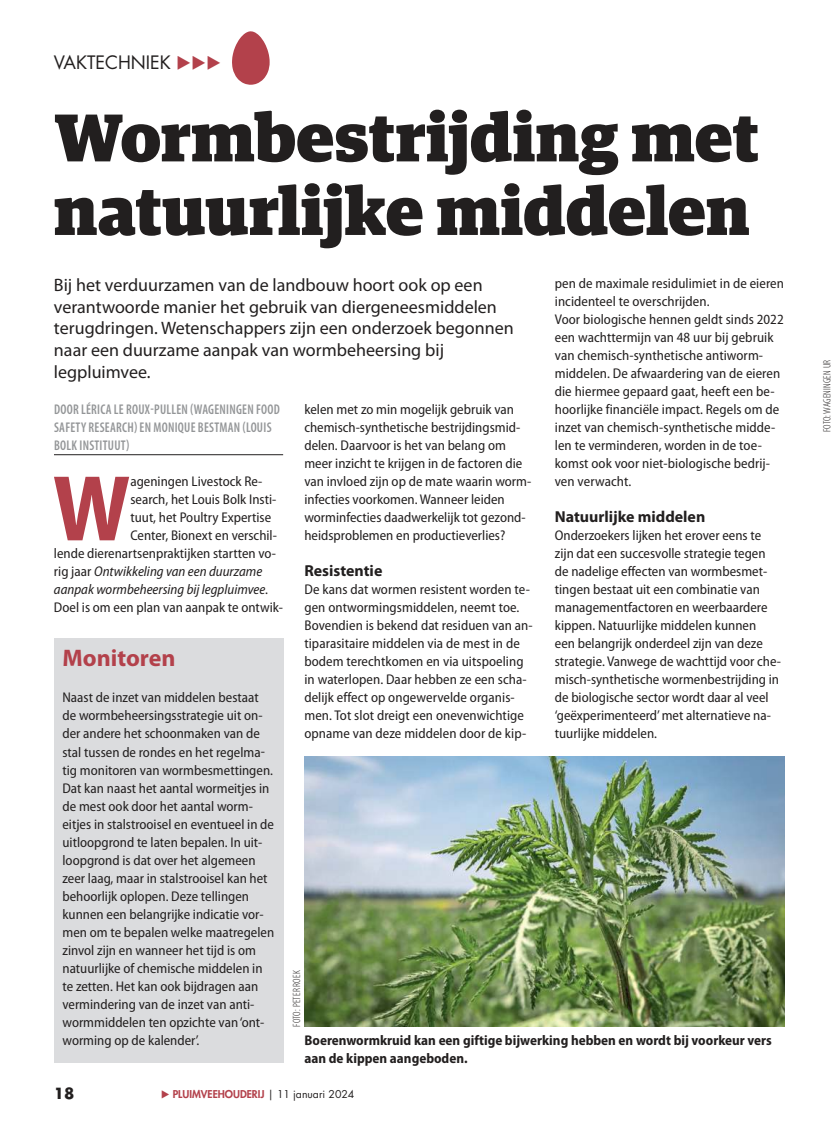
<style>
.page{position:relative;width:838px;height:1136px;background:#fff}
.page>*{position:absolute;margin:0;border:0;box-sizing:border-box;transform-origin:0 0}
.t1{font:700 semi-condensed 94.2px "Myriad Pro";color:#b3414b}
.t2{font:900 67.5px/73.5px "Guardian Egyp";letter-spacing:-.005em;color:#221f1f}
.t3{font:700 24px "Myriad Pro";color:#b3414b}
.t4{font:18px/21.6px "Myriad Pro";color:#221f1f}
.t5{font:18px "Futura Std";color:#221f1f}
.t6{font:700 15.9px "Myriad Pro";color:#221f1f}
.t7{font:700 15px "Futura Std";color:#221f1f}
.t8{font:semi-condensed 14.1px/18px "Myriad Pro";color:#221f1f}
.t9{font:600 condensed 14.1px/18px "Myriad Pro";letter-spacing:.02em;color:#939597;scale:.92 1}
.t10{font:700 semi-condensed 14.1px/18px "Myriad Pro";color:#221f1f}
.t11{font:italic semi-condensed 14.1px "Myriad Pro";color:#221f1f}
.t12{font:300 condensed 10.5px "Myriad Pro";letter-spacing:.02em;color:#221f1f}
.t13{font:800 10.5px "Futura Std";color:#b3414b}
.s1{color:#b3414b}
.s2{font-style:normal}
.s3{font-weight:400;color:#221f1f}
</style>
<div class="page">
<img style="left:304px;top:756px;width:480px;height:270px">
<hr style="left:54px;top:454px;width:229px;height:1px;background:#221f1f">
<div style="left:54px;top:637px;width:229px;height:425px;background:#dbdcde"></div>
<svg style="left:232px;top:31px;width:38px;height:54px"></svg>
<p class="t5" style="left:54px;top:54px;width:169px">VAKTECHNIEK <span class="s1">▶▶▶</span></p>
<h2 class="t2" style="left:54px;top:106px;width:706px">Wormbestrijding met natuurlijke middelen</h2>
<p class="t8" style="left:555px;top:275px;width:231px">pen de maximale residulimiet in de eieren incidenteel te overschrijden.<br>Voor biologische hennen geldt sinds 2022 een wachttermijn van 48 uur bij gebruik van chemisch-synthetische antiworm&shy;mid delen. De afwaardering van de eieren die hiermee gepaard gaat, heeft een be&shy;hoorlijke financiële impact. Regels om de inzet van chemisch-synthetische midde&shy;len te verminderen, worden in de toe&shy;komst ook voor niet-biologische bedrij&shy;ven verwacht.</p>
<p class="t6" style="left:555px;top:511px;width:152px">Natuurlijke middelen</p>
<p class="t8" style="left:555px;top:527px;width:228px">Onderzoekers lijken het erover eens te zijn dat een succesvolle strategie tegen de nadelige effecten van wormbesmet&shy;tingen bestaat uit een combinatie van managementfactoren en weerbaardere kippen. Natuurlijke middelen kunnen<br>een belangrijk onderdeel zijn van deze strategie. Vanwege de wachttijd voor che&shy;misch-synthetische wormenbestrijding in de biologische sector wordt daar al veel ‘geëxperimenteerd’ met alternatieve na&shy;tuurlijke middelen.</p>
<p class="t4" style="left:54px;top:276px;width:461px">Bij het verduurzamen van de landbouw hoort ook op een verantwoorde manier het gebruik van diergeneesmiddelen terugdringen. Wetenschappers zijn een onderzoek begonnen naar een duurzame aanpak van wormbeheersing bij legpluimvee.</p>
<p class="t9" style="left:54px;top:400px;width:247px">DOOR LÉRICA LE ROUX-PULLEN (WAGENINGEN FOOD<br>SAFETY RESEARCH) EN MONIQUE BESTMAN (LOUIS<br>BOLK INSTITUUT)</p>
<h1 class="t1" style="left:53px;top:473px;width:79px">W</h1>
<p class="t8" style="left:130px;top:473px;width:133px">ageningen Livestock Re-</p>
<p class="t8" style="left:304px;top:401px;width:228px">kelen met zo min mogelijk gebruik van chemisch-synthetische bestrijdingsmid&shy;delen. Daarvoor is het van belang om meer inzicht te krijgen in de factoren die van invloed zijn op de mate waarin worm&shy;infecties voorkomen. Wanneer leiden worm infecties daadwerkelijk tot gezond&shy;heidsproblemen en productieverlies?</p>
<p class="t6" style="left:304px;top:565px;width:79px">Resistentie</p>
<p class="t8" style="left:304px;top:581px;width:230px">De kans dat wormen resistent worden te&shy;gen ontwormingsmiddelen, neemt toe.<br>Bovendien is bekend dat residuen van an&shy;tiparasitaire middelen via de mest in de bodem terechtkomen en via uitspoeling in waterlopen. Daar hebben ze een scha&shy;delijk effect op ongewervelde organis&shy;men. Tot slot dreigt een onevenwichtige opname van deze middelen door de kip-</p>
<p class="t8" style="left:130px;top:491px;width:147px">search, het Louis Bolk Insti-</p>
<p class="t8" style="left:130px;top:509px;width:142px">tuut, het Poultry Expertise</p>
<p class="t8" style="left:130px;top:527px;width:148px">Center, Bionext en verschil-</p>
<p class="t8" style="left:54px;top:545px;width:223px">lende dierenartsenpraktijken startten vo-</p>
<p class="t11" style="left:54px;top:566px;width:210px"><span class="s2">rig jaar</span> Ontwikkeling van een duurzame</p>
<p class="t11" style="left:54px;top:584px;width:216px">aanpak wormbeheersing bij legpluimvee<span class="s2">.</span></p>
<p class="t8" style="left:54px;top:599px;width:230px">Doel is om een plan van aanpak te ontwik-</p>
<h3 class="t3" style="left:62px;top:649px;width:115px">Monitoren</h3>
<p class="t8" style="left:62px;top:689px;width:213px">Naast de inzet van middelen bestaat de wormbeheersingsstrategie uit on&shy;der andere het schoonmaken van de stal tussen de rondes en het regelma&shy;tig monitoren van wormbesmettingen.<br>Dat kan naast het aantal wormeitjes in de mest ook door het aantal worm&shy;eitjes in stalstrooisel en eventueel in de uitloopgrond te laten bepalen. In uit&shy;loopgrond is dat over het algemeen zeer laag, maar in stalstrooisel kan het behoorlijk oplopen. Deze tellingen kunnen een belangrijke indicatie vor&shy;men om te bepalen welke maatregelen zinvol zijn en wanneer het tijd is om natuurlijke of chemische middelen in te zetten. Het kan ook bijdragen aan vermindering van de inzet van anti&shy;wormmiddelen ten opzichte van ‘ont&shy;worming op de kalender’.</p>
<p class="t12" style="left:290px;top:1026px;width:58px;rotate:-90deg">FOTO: PETER ROEK</p>
<p class="t10" style="left:304px;top:1031px;width:469px">Boerenwormkruid kan een giftige bijwerking hebben en wordt bij voorkeur vers aan de kippen aangeboden.</p>
<p class="t7" style="left:54px;top:1084px;width:22px">18</p>
<p class="t13" style="left:161px;top:1087px;width:195px">▶ PLUIMVEEHOUDERIJ <span class="s3">| 11 januari 2024</span></p>
<p class="t12" style="left:820px;top:432px;width:74px;rotate:-90deg">FOTO: WAGENINGEN UR</p>
</div>
